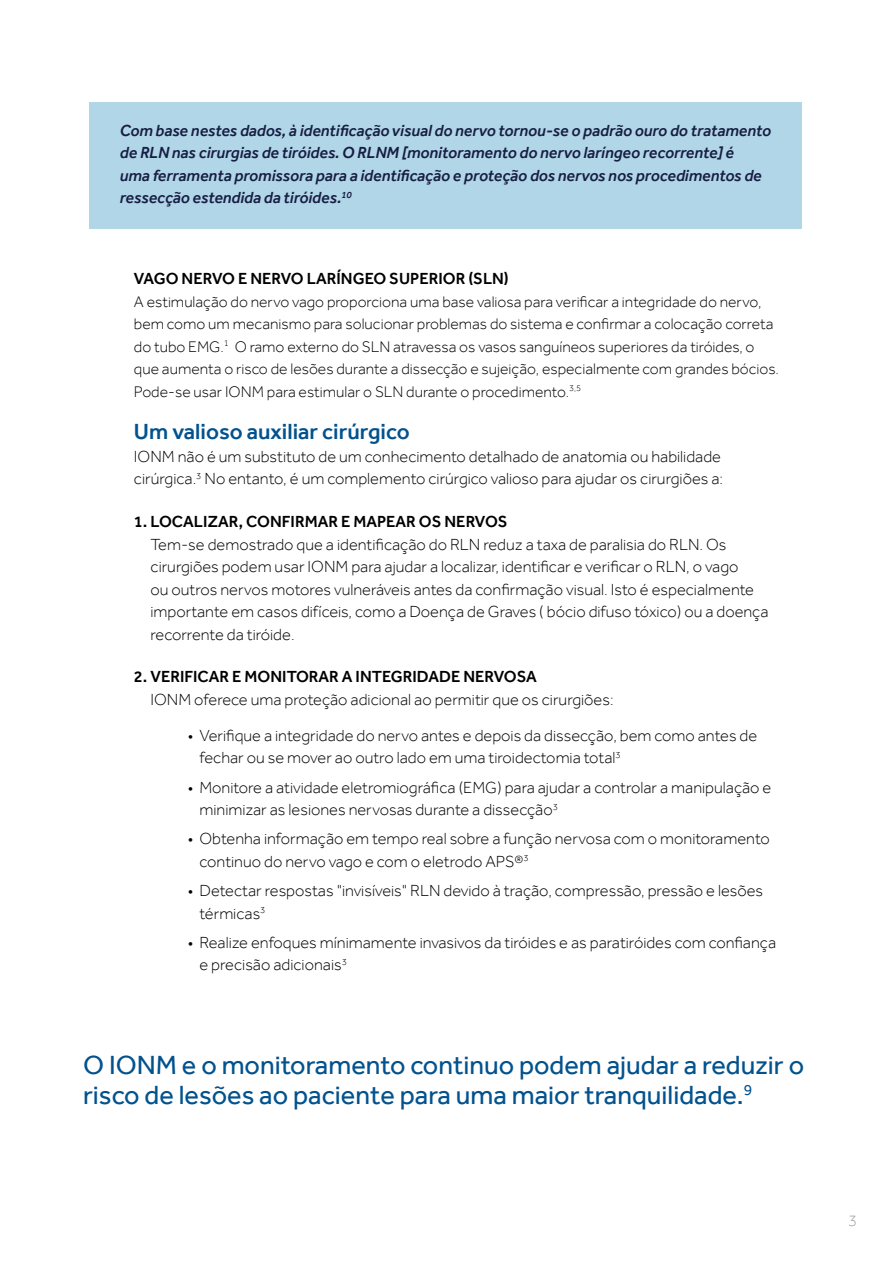
<style>
.page{position:relative;width:893px;height:1263px;background:#fff}
.page>*{position:absolute;margin:0;border:0;box-sizing:border-box;transform-origin:0 0}
.t1{font:27px/30px "Effra";color:#02528e}
.t2{font:500 22.5px "Effra";color:#02528e}
.t3{font:300 16.5px/22.5px "Effra";color:#000}
.t4{font:italic 500 16.5px/22.5px "Effra";color:#171e43}
.t5{font:500 16.5px "Effra";color:#000}
.t6{font:300 16.5px "Effra";color:#a1a1a4}
.t7{font:300 15.75px/22.5px "Effra";color:#000}
</style>
<div class="page">
<div style="left:89px;top:102px;width:713px;height:126px;background:#b1d6e7"></div>
<p class="t4" style="left:120px;top:119px;width:653px">Com base nestes dados, à identificação visual do nervo tornou-se o padrão ouro do tratamento de RLN nas cirurgias de tiróides. O RLNM [monitoramento do nervo laríngeo recorrente] é<br>uma ferramenta promissora para a identificação e proteção dos nervos nos procedimentos de ressecção estendida da tiróides.<sup>10</sup></p>
<p class="t5" style="left:134px;top:269px;width:376px">VAGO NERVO E NERVO LARÍNGEO SUPERIOR (SLN)</p>
<p class="t7" style="left:134px;top:290px;width:646px">A estimulação do nervo vago proporciona uma base valiosa para verificar a integridade do nervo, bem como um mecanismo para solucionar problemas do sistema e confirmar a colocação correta do tubo EMG.<sup>1</sup> O ramo externo do SLN atravessa os vasos sanguíneos superiores da tiróides, o que aumenta o risco de lesões durante a dissecção e sujeição, especialmente com grandes bócios.<br>Pode-se usar IONM para estimular o SLN durante o procedimento.<sup>3,5</sup></p>
<h2 class="t2" style="left:134px;top:418px;width:277px">Um valioso auxiliar cirúrgico</h2>
<p class="t3" style="left:134px;top:445px;width:591px">IONM não é um substituto de um conhecimento detalhado de anatomia ou habilidade cirúrgica.<sup>3</sup> No entanto, é um complemento cirúrgico valioso para ajudar os cirurgiões a:</p>
<p class="t5" style="left:134px;top:512px;width:375px">1. LOCALIZAR, CONFIRMAR E MAPEAR OS NERVOS</p>
<p class="t3" style="left:150px;top:533px;width:620px">Tem-se demostrado que a identificação do RLN reduz a taxa de paralisia do RLN. Os cirurgiões podem usar IONM para ajudar a localizar, identificar e verificar o RLN, o vago<br>ou outros nervos motores vulneráveis antes da confirmação visual. Isto é especialmente importante em casos difíceis, como a Doença de Graves ( bócio difuso tóxico) ou a doença recorrente da tiróide.</p>
<p class="t5" style="left:134px;top:667px;width:404px">2. VERIFICAR E MONITORAR A INTEGRIDADE NERVOSA</p>
<p class="t3" style="left:150px;top:688px;width:465px">IONM oferece uma proteção adicional ao permitir que os cirurgiões:</p>
<p class="t3" style="left:200px;top:724px;width:559px;text-indent:-12px">• Verifique a integridade do nervo antes e depois da dissecção, bem como antes de fechar ou se mover ao outro lado em uma tiroidectomia total<sup>3</sup></p>
<p class="t3" style="left:200px;top:776px;width:573px;text-indent:-12px">• Monitore a atividade eletromiográfica (EMG) para ajudar a controlar a manipulação e minimizar as lesiones nervosas durante a dissecção<sup>3</sup></p>
<p class="t3" style="left:200px;top:827px;width:572px;text-indent:-12px">• Obtenha informação em tempo real sobre a função nervosa com o monitoramento continuo do nervo vago e com o eletrodo APS®<sup>3</sup></p>
<p class="t3" style="left:200px;top:879px;width:565px;text-indent:-12px">• Detectar respostas "invisíveis" RLN devido à tração, compressão, pressão e lesões térmicas<sup>3</sup></p>
<p class="t3" style="left:200px;top:931px;width:578px;text-indent:-12px">• Realize enfoques mínimamente invasivos da tiróides e as paratiróides com confiança e precisão adicionais<sup>3</sup></p>
<h1 class="t1" style="left:83px;top:1049px;width:722px">O IONM e o monitoramento continuo podem ajudar a reduzir o risco de lesões ao paciente para uma maior tranquilidade.<sup>9</sup></h1>
<p class="t6" style="left:848px;top:1211px;width:10px">3</p>
</div>
